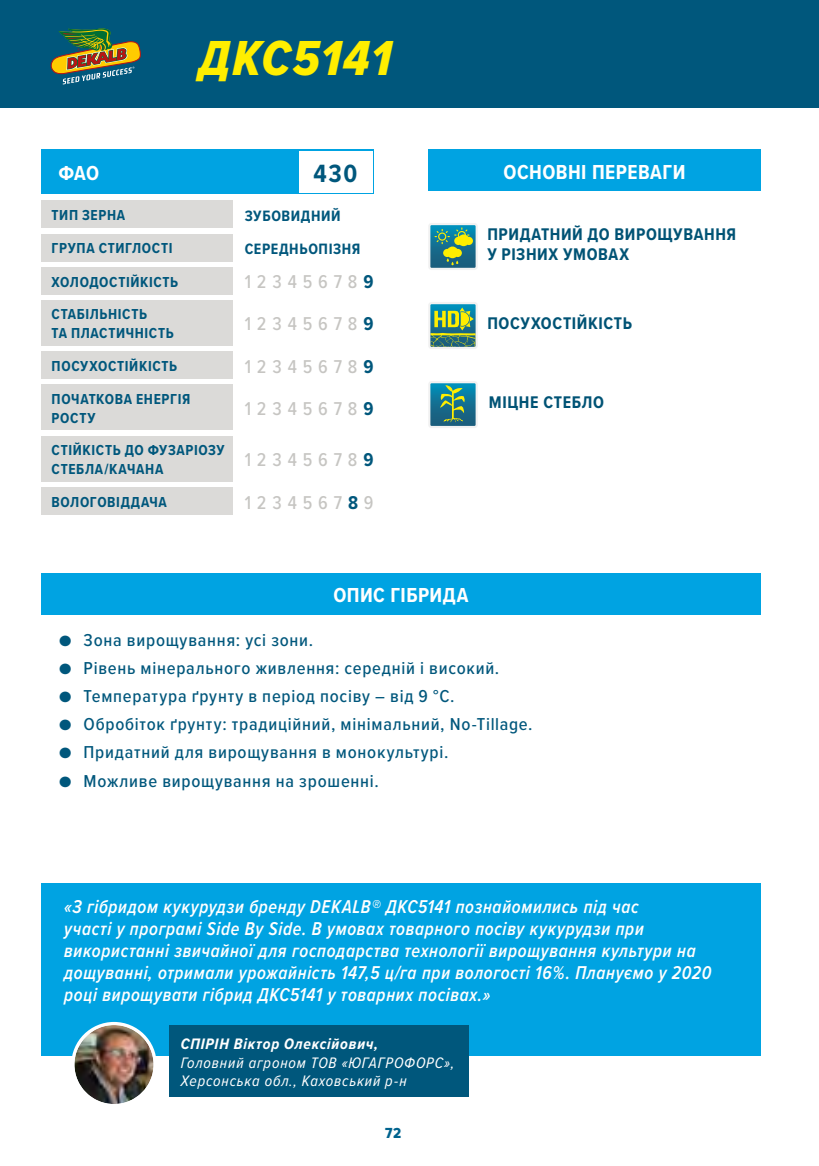
<style>
.page{position:relative;width:819px;height:1166px;background:#fff}
.page>*{position:absolute;margin:0;border:0;box-sizing:border-box;transform-origin:0 0}
.t1{font:50.93px "Proxima Nova Cond Extrabld It";letter-spacing:.03em;color:#fe0}
.t2{font:700 25.9px "Proxima Nova Cond";color:#00577c}
.t3{font:700 21px "Proxima Nova Cond";letter-spacing:.02em;color:#fff}
.t4{font:italic 600 19.25px/22.1px "Proxima Nova Cond";letter-spacing:.035em;color:#fff;scale:.95 1}
.t5{font:500 19.25px "Proxima Nova Cond";letter-spacing:.3em;color:#c6c5c2}
.t6{font:500 17.85px "Proxima Nova Cond";letter-spacing:.04em;color:#00577c;scale:1.05 1}
.t7{font:700 17.5px/19.8px "Proxima Nova Cond";letter-spacing:.035em;color:#005375}
.t8{font:italic 15.75px/18.9px "Proxima Nova Cond";letter-spacing:.055em;color:#fff}
.t9{font:italic 700 15.75px "Proxima Nova Cond";letter-spacing:.05em;color:#fff}
.t10{font:700 15.58px/33.1px "Proxima Nova Cond";letter-spacing:.04em;color:#00577c}
.t11{font:700 15.05px/32.9px "Proxima Nova Cond";letter-spacing:.04em;color:#00577c}
.t12{font:15.05px "Proxima Nova Cond Extrabld";color:#00638e}
.s1{font-weight:700;color:#00577c}
.s2{font-weight:400}
</style>
<div class="page">
<svg style="left:428px;top:223px;width:50px;height:47px"></svg>
<svg style="left:428px;top:302px;width:50px;height:47px"></svg>
<svg style="left:428px;top:381px;width:50px;height:47px"></svg>
<div style="left:0;top:0;width:819px;height:108px;background:#00577c"></div>
<svg style="left:51px;top:28px;width:90px;height:56px"></svg>
<div style="left:428px;top:150px;width:332px;height:41px;background:#00a3e2"></div>
<div style="left:41px;top:573px;width:719px;height:41px;background:#00a3e2"></div>
<div style="left:41px;top:149px;width:332px;height:45px;background:#00a3e2"></div>
<div style="left:41px;top:201px;width:191px;height:27px;background:#d5d4d2"></div>
<div style="left:41px;top:234px;width:191px;height:27px;background:#d5d4d2"></div>
<div style="left:41px;top:267px;width:191px;height:27px;background:#d5d4d2"></div>
<div style="left:41px;top:300px;width:191px;height:46px;background:#d5d4d2"></div>
<div style="left:41px;top:351px;width:191px;height:28px;background:#d5d4d2"></div>
<div style="left:41px;top:384px;width:191px;height:46px;background:#d5d4d2"></div>
<div style="left:41px;top:436px;width:191px;height:46px;background:#d5d4d2"></div>
<div style="left:41px;top:487px;width:191px;height:28px;background:#d5d4d2"></div>
<div style="left:41px;top:883px;width:719px;height:172px;background:#00a3e2"></div>
<div style="left:170px;top:1026px;width:299px;height:71px;background:#00577c"></div>
<svg style="left:73px;top:1023px;width:82px;height:82px"></svg>
<img style="left:74px;top:1025px;width:79px;height:79px;border-radius:40px">
<div style="left:71px;top:1022px;width:86px;height:85px;border:3px solid #fff;border-radius:50%"></div>
<div style="left:299px;top:151px;width:73px;height:41px;background:#fff"></div>
<h1 class="t1" style="left:199px;top:21px;width:194px">ДКС5141</h1>
<p class="t3" style="left:58px;top:157px;width:42px">ФАО</p>
<p class="t11" style="left:52px;top:199px;width:128px">ТИП ЗЕРНА<br>ГРУПА СТИГЛОСТІ<br>ХОЛОДОСТІЙКІСТЬ<br>СТАБІЛЬНІСТЬ</p>
<p class="t11" style="left:52px;top:317px;width:140px">ТА ПЛАСТИЧНІСТЬ<br>ПОСУХОСТІЙКІСТЬ<br>ПОЧАТКОВА ЕНЕРГІЯ</p>
<p class="t11" style="left:52px;top:401px;width:174px;line-height:32.2px">РОСТУ<br>СТІЙКІСТЬ ДО ФУЗАРІОЗУ</p>
<p class="t11" style="left:52px;top:453px;width:117px">СТЕБЛА/КАЧАНА<br>ВОЛОГОВІДДАЧА</p>
<h2 class="t2" style="left:313px;top:154px;width:46px">430</h2>
<p class="t10" style="left:245px;top:199px;width:117px">ЗУБОВИДНИЙ<br>СЕРЕДНЬОПІЗНЯ</p>
<p class="t5" style="left:245px;top:268px;width:130px">12345678<span class="s1">9</span></p>
<p class="t5" style="left:245px;top:310px;width:130px">12345678<span class="s1">9</span></p>
<p class="t5" style="left:245px;top:352px;width:130px">12345678<span class="s1">9</span></p>
<p class="t5" style="left:245px;top:394px;width:130px">12345678<span class="s1">9</span></p>
<p class="t5" style="left:245px;top:446px;width:130px">12345678<span class="s1">9</span></p>
<p class="t5" style="left:245px;top:488px;width:130px">1234567<span class="s1">8</span>9</p>
<p class="t3" style="left:503px;top:156px;width:183px">ОСНОВНІ ПЕРЕВАГИ</p>
<p class="t7" style="left:487px;top:224px;width:250px">ПРИДАТНИЙ ДО ВИРОЩУВАННЯ<br>У РІЗНИХ УМОВАХ</p>
<p class="t7" style="left:487px;top:313px;width:146px">ПОСУХОСТІЙКІСТЬ</p>
<p class="t7" style="left:489px;top:392px;width:116px">МІЦНЕ СТЕБЛО</p>
<p class="t3" style="left:333px;top:579px;width:136px">ОПИС ГІБРИДА</p>
<p class="t6" style="left:59px;top:627px;width:244px"><span class="s2">●</span> Зона вирощування: усі зони.</p>
<p class="t6" style="left:59px;top:655px;width:421px"><span class="s2">●</span> Рівень мінерального живлення: середній і високий.</p>
<p class="t6" style="left:59px;top:683px;width:378px"><span class="s2">●</span> Температура ґрунту в період посіву – від 9 °С.</p>
<p class="t6" style="left:59px;top:711px;width:453px"><span class="s2">●</span> Обробіток ґрунту: традиційний, мінімальний, No-Tillage.</p>
<p class="t6" style="left:59px;top:739px;width:372px"><span class="s2">●</span> Придатний для вирощування в монокультурі.</p>
<p class="t6" style="left:59px;top:767px;width:306px"><span class="s2">●</span> Можливе вирощування на зрошенні.</p>
<p class="t4" style="left:64px;top:895px;width:682px">«З гібридом кукурудзи бренду DEKALB® ДКС5141 познайомились під час<br>участі у програмі Side By Side. В умовах товарного посіву кукурудзи при використанні звичайної для господарства технології вирощування культури на дощуванні, отримали урожайність 147,5 ц/га при вологості 16%. Плануємо у 2020 році вирощувати гібрид ДКС5141 у товарних посівах.»</p>
<p class="t9" style="left:181px;top:1032px;width:199px">СПІРІН Віктор Олексійович,</p>
<p class="t8" style="left:181px;top:1052px;width:275px">Головний агроном ТОВ «ЮГАГРОФОРС»,<br>Херсонська обл., Каховський р-н</p>
<p class="t12" style="left:385px;top:1122px;width:18px">72</p>
</div>
